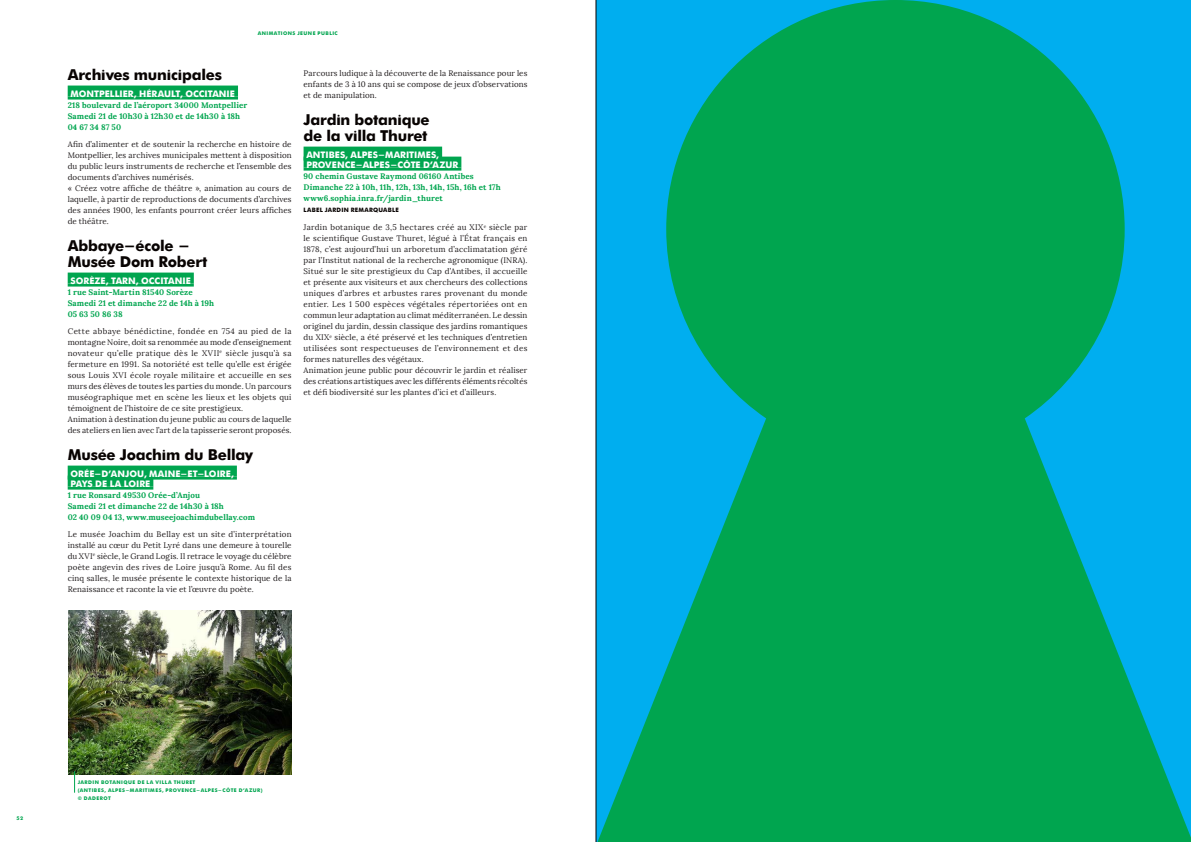
<style>
.page{position:relative;width:1191px;height:842px;background:#fff}
.page>*{position:absolute;margin:0;border:0;box-sizing:border-box;transform-origin:0 0}
._2_titre_monument{font:700 15px "Futura";letter-spacing:-.02em;color:#080302}
._2_titre_monument-2{font:700 9px "Futura";letter-spacing:.005em;color:#fff}
.Texte_courant{font:8px/11px "Lora";letter-spacing:.01em;color:#231f20;text-align:justify}
._4_adresse__coordonn{font:700 8px "Lora";letter-spacing:.01em;color:#00a54f}
._2_titre_monument-3{font:8px/11px "Lora";letter-spacing:.015em;color:#231f20;text-align:justify}
._5_mention_classé__p{font:700 6px "Futura";letter-spacing:.04em;color:#080302}
.Photo{font:700 5px "Futura";letter-spacing:.09em;color:#00a54f}
</style>
<div class="page">
<svg style="left:595px;top:0;width:596px;height:842px;background:#00a782"></svg>
<div style="left:68px;top:86px;width:170px;height:11px;background:#00a54f"></div>
<hr style="left:68px;top:97px;width:170px;height:3px;background:#00a54f">
<div style="left:68px;top:273px;width:126px;height:11px;background:#00a54f"></div>
<hr style="left:68px;top:284px;width:126px;height:3px;background:#00a54f">
<div style="left:68px;top:466px;width:169px;height:11px;background:#00a54f"></div>
<hr style="left:68px;top:477px;width:169px;height:3px;background:#00a54f">
<div style="left:68px;top:476px;width:85px;height:11px;background:#00a54f"></div>
<hr style="left:68px;top:487px;width:85px;height:3px;background:#00a54f">
<div style="left:303px;top:147px;width:139px;height:11px;background:#00a54f"></div>
<div style="left:303px;top:157px;width:158px;height:11px;background:#00a54f"></div>
<hr style="left:303px;top:168px;width:158px;height:3px;background:#00a54f">
<img style="left:68px;top:610px;width:223px;height:165px">
<svg style="left:74px;top:771px;width:1px;height:22px"></svg>
<p class="Photo" style="left:258px;top:30px;width:82px">ANIMATIONS JEUNE PUBLIC</p>
<p class="_2_titre_monument" style="left:68px;top:63px;width:156px">Archives municipales</p>
<p class="_2_titre_monument-2" style="left:71px;top:87px;width:166px">MONTPELLIER, HÉRAULT, OCCITANIE</p>
<p class="_4_adresse__coordonn" style="left:68px;top:99px;width:181px">218 boulevard de l’aéroport 34000 Montpellier</p>
<p class="_4_adresse__coordonn" style="left:68px;top:110px;width:174px">Samedi 21 de 10h30 à 12h30 et de 14h30 à 18h</p>
<p class="_4_adresse__coordonn" style="left:68px;top:121px;width:55px">04 67 34 87 50</p>
<p class="Texte_courant" style="left:68px;top:138px;width:225px">Afin d’alimenter et de soutenir la recherche en histoire de Montpellier, les archives municipales mettent à disposition du public leurs instruments de recherche et l’ensemble des documents d’archives numérisés.</p>
<p class="_2_titre_monument-3" style="left:68px;top:182px;width:225px">« Créez votre affiche de théâtre », animation au cours de laquelle, à partir de reproductions de documents d’archives des années 1900, les enfants pourront créer leurs affiches de théâtre.</p>
<p class="_2_titre_monument" style="left:68px;top:234px;width:124px">Abbaye-école -</p>
<p class="_2_titre_monument" style="left:68px;top:250px;width:141px">Musée Dom Robert</p>
<p class="_2_titre_monument-2" style="left:71px;top:274px;width:122px">SORÈZE, TARN, OCCITANIE</p>
<p class="_4_adresse__coordonn" style="left:68px;top:286px;width:127px">1 rue Saint-Martin 81540 Sorèze</p>
<p class="_4_adresse__coordonn" style="left:68px;top:297px;width:148px">Samedi 21 et dimanche 22 de 14h à 19h</p>
<p class="_4_adresse__coordonn" style="left:68px;top:308px;width:56px">05 63 50 86 38</p>
<p class="Texte_courant" style="left:68px;top:325px;width:225px">Cette abbaye bénédictine, fondée en 754 au pied de la montagne Noire, doit sa renommée au mode d’enseignement novateur qu’elle pratique dès le XVII<sup>e</sup> siècle jusqu’à sa fermeture en 1991. Sa notoriété est telle qu’elle est érigée sous Louis XVI école royale militaire et accueille en ses murs des élèves de toutes les parties du monde. Un parcours muséographique met en scène les lieux et les objets qui témoignent de l’histoire de ce site prestigieux.</p>
<p class="Texte_courant" style="left:68px;top:413px;width:225px">Animation à destination du jeune public au cours de laquelle des ateliers en lien avec l’art de la tapisserie seront proposés.</p>
<p class="_2_titre_monument" style="left:68px;top:443px;width:187px">Musée Joachim du Bellay</p>
<p class="_2_titre_monument-2" style="left:71px;top:467px;width:165px">ORÉE-D’ANJOU, MAINE-ET-LOIRE,</p>
<p class="_2_titre_monument-2" style="left:71px;top:477px;width:81px">PAYS DE LA LOIRE</p>
<p class="_4_adresse__coordonn" style="left:68px;top:489px;width:134px">1 rue Ronsard 49530 Orée-d’Anjou</p>
<p class="_4_adresse__coordonn" style="left:68px;top:500px;width:158px">Samedi 21 et dimanche 22 de 14h30 à 18h</p>
<p class="_4_adresse__coordonn" style="left:68px;top:511px;width:189px">02 40 09 04 13, www.museejoachimdubellay.com</p>
<p class="Texte_courant" style="left:68px;top:528px;width:225px">Le musée Joachim du Bellay est un site d’interprétation installé au cœur du Petit Lyré dans une demeure à tourelle du XVI<sup>e</sup> siècle, le Grand Logis. Il retrace le voyage du célèbre poète angevin des rives de Loire jusqu’à Rome. Au fil des cinq salles, le musée présente le contexte historique de la Renaissance et raconte la vie et l’œuvre du poète.</p>
<p class="Texte_courant" style="left:303px;top:67px;width:225px">Parcours ludique à la découverte de la Renaissance pour les enfants de 3 à 10 ans qui se compose de jeux d’observations et de manipulation.</p>
<p class="_2_titre_monument" style="left:303px;top:108px;width:128px">Jardin botanique</p>
<p class="_2_titre_monument" style="left:303px;top:124px;width:125px">de la villa Thuret</p>
<p class="_2_titre_monument-2" style="left:306px;top:148px;width:134px">ANTIBES, ALPES-MARITIMES,</p>
<p class="_2_titre_monument-2" style="left:306px;top:158px;width:153px">PROVENCE-ALPES-CÔTE D’AZUR</p>
<p class="_4_adresse__coordonn" style="left:303px;top:171px;width:172px">90 chemin Gustave Raymond 06160 Antibes</p>
<p class="_4_adresse__coordonn" style="left:303px;top:182px;width:199px">Dimanche 22 à 10h, 11h, 12h, 13h, 14h, 15h, 16h et 17h</p>
<p class="_4_adresse__coordonn" style="left:303px;top:193px;width:141px">www6.sophia.inra.fr/jardin_thuret</p>
<p class="_5_mention_classé__p" style="left:303px;top:206px;width:97px">LABEL JARDIN REMARQUABLE</p>
<p class="Texte_courant" style="left:303px;top:222px;width:225px">Jardin botanique de 3,5 hectares créé au XIX<sup>e</sup> siècle par le scientifique Gustave Thuret, légué à l’État français en 1878, c’est aujourd’hui un arboretum d’acclimatation géré par l’Institut national de la recherche agronomique (INRA).<br>Situé sur le site prestigieux du Cap d’Antibes, il accueille et présente aux visiteurs et aux chercheurs des collections uniques d’arbres et arbustes rares provenant du monde entier. Les 1 500 espèces végétales répertoriées ont en commun leur adaptation au climat méditerranéen. Le dessin originel du jardin, dessin classique des jardins romantiques du XIX<sup>e</sup> siècle, a été préservé et les techniques d’entretien utilisées sont respectueuses de l’environnement et des formes naturelles des végétaux.</p>
<p class="Texte_courant" style="left:303px;top:365px;width:225px">Animation jeune public pour découvrir le jardin et réaliser des créations artistiques avec les différents éléments récoltés et défi biodiversité sur les plantes d’ici et d’ailleurs.</p>
<p class="Photo" style="left:17px;top:815px;width:8px">52</p>
<p class="Photo" style="left:78px;top:778px;width:119px">JARDIN BOTANIQUE DE LA VILLA THURET</p>
<p class="Photo" style="left:78px;top:786px;width:186px">(ANTIBES, ALPES-MARITIMES, PROVENCE-ALPES-CÔTE D’AZUR)</p>
<p class="Photo" style="left:78px;top:794px;width:35px">© DADEROT</p>
</div>
